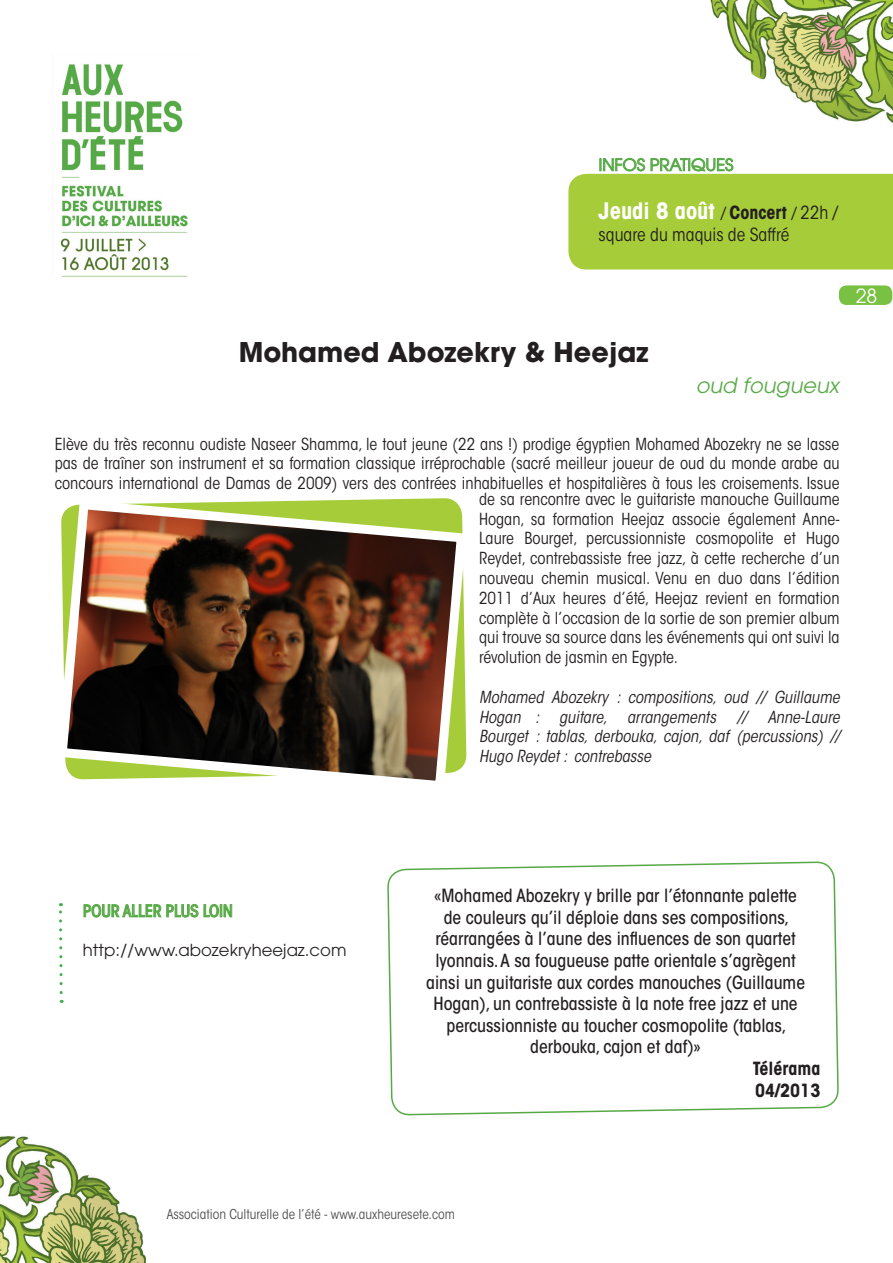
<style>
.page{position:relative;width:893px;height:1263px;background:#fff}
.page>*{position:absolute;margin:0;border:0;box-sizing:border-box;transform-origin:0 0}
.t1{font:700 27px "ITC Avant Garde Std";color:#231f20}
.t2{font:700 condensed 22.5px "ITC Avant Garde Std";color:#fff}
.t3{font:italic 21px "ITC Avant Garde Std";color:#58aa47}
.t4{font:19.5px "ITC Avant Garde Std";color:#fff}
.t5{font:500 condensed 18px/21.6px "ITC Avant Garde Std";color:#231f20;text-align:center}
.t6{font:condensed 18px "ITC Avant Garde Std";color:#231f20}
.t7{font:700 condensed 18px "ITC Avant Garde Std";color:#231f20}
.t8{font:condensed 16.5px/19.8px "ITC Avant Garde Std";color:#231f20;text-align:justify}
.t9{font:italic condensed 16.5px/19.8px "ITC Avant Garde Std";color:#231f20}
.t10{font:16.5px "ITC Avant Garde Std";color:#231f20}
.t11{font:500 condensed 16.5px "ITC Avant Garde Std";color:#57a946}
.t12{font:16.5px "ITC Avant Garde Std";color:#56a946}
.t13{font:condensed 13.5px "ITC Avant Garde Std";color:#505052}
.s1{font-weight:400;font-size:16.5px;color:#231f20}
.s2{font-size:18px;color:#231f20}
.s3{font-weight:400;font-size:18px;color:#231f20}
</style>
<div class="page">
<img style="left:0;top:1136px;width:145px;height:127px">
<div style="left:839px;top:285px;width:53px;height:20px;background:#79c142;border-radius:8px"></div>
<img style="left:710px;top:0;width:183px;height:124px">
<svg style="left:83px;top:904px;width:149px;height:14px"></svg>
<svg style="left:568px;top:158px;width:325px;height:111px;background:#afd152"></svg>
<svg style="left:59px;top:903px;width:5px;height:100px"></svg>
<svg style="left:387px;top:861px;width:451px;height:254px"></svg>
<img style="left:60px;top:64px;width:128px;height:212px">
<img style="left:61px;top:498px;width:406px;height:283px">
<p class="t12" style="left:599px;top:154px;width:136px">INFOS PRATIQUES</p>
<p class="t2" style="left:599px;top:196px;width:241px">Jeudi 8 août <span class="s1">/</span> <span class="s2">Concert</span> <span class="s1">/</span> <span class="s3">22h /</span></p>
<p class="t6" style="left:599px;top:223px;width:192px">square du maquis de Saffré</p>
<p class="t4" style="left:856px;top:284px;width:23px">28</p>
<p class="t1" style="left:239px;top:334px;width:411px">Mohamed Abozekry &amp; Heejaz</p>
<p class="t3" style="left:696px;top:372px;width:149px">oud fougueux</p>
<p class="t8" style="left:55px;top:434px;width:786px">Elève du très reconnu oudiste Naseer Shamma, le tout jeune (22 ans !) prodige égyptien Mohamed Abozekry ne se lasse pas de traîner son instrument et sa formation classique irréprochable (sacré meilleur joueur de oud du monde arabe au concours international de Damas de 2009) vers des contrées inhabituelles et hospitalières à tous les croisements. Issue</p>
<p class="t8" style="left:479px;top:489px;width:362px">de sa rencontre avec le guitariste manouche Guillaume Hogan, sa formation Heejaz associe également Anne-Laure Bourget, percussionniste cosmopolite et Hugo Reydet, contrebassiste free jazz, à cette recherche d’un nouveau chemin musical. Venu en duo dans l’édition 2011 d’Aux heures d’été, Heejaz revient en formation complète à l’occasion de la sortie de son premier album qui trouve sa source dans les événements qui ont suivi la révolution de jasmin en Egypte.</p>
<p class="t9" style="left:479px;top:687px;width:366px">Mohamed Abozekry : compositions, oud // Guillaume<br>Hogan : guitare, arrangements //</p>
<p class="t9" style="left:479px;top:707px;width:366px;text-indent:289px">Anne-Laure<br>Bourget : tablas, derbouka, cajon, daf (percussions) //<br>Hugo Reydet: contrebasse</p>
<p class="t11" style="left:83px;top:901px;width:151px">POUR ALLER PLUS LOIN</p>
<p class="t10" style="left:83px;top:940px;width:265px">http://www.abozekryheejaz.com</p>
<p class="t5" style="left:426px;top:885px;width:380px">«Mohamed Abozekry y brille par l’étonnante palette de couleurs qu’il déploie dans ses compositions, réarrangées à l’aune des influences de son quartet lyonnais. A sa fougueuse patte orientale s’agrègent ainsi un guitariste aux cordes manouches (Guillaume Hogan), un contrebassiste à la note free jazz et une percussionniste au toucher cosmopolite (tablas, derbouka, cajon et daf)»</p>
<p class="t7" style="left:753px;top:1057px;width:69px">Télérama</p>
<p class="t7" style="left:755px;top:1078px;width:67px">04/2013</p>
<p class="t13" style="left:167px;top:1206px;width:290px">Association Culturelle de l’été - www.auxheuresete.com</p>
</div>
